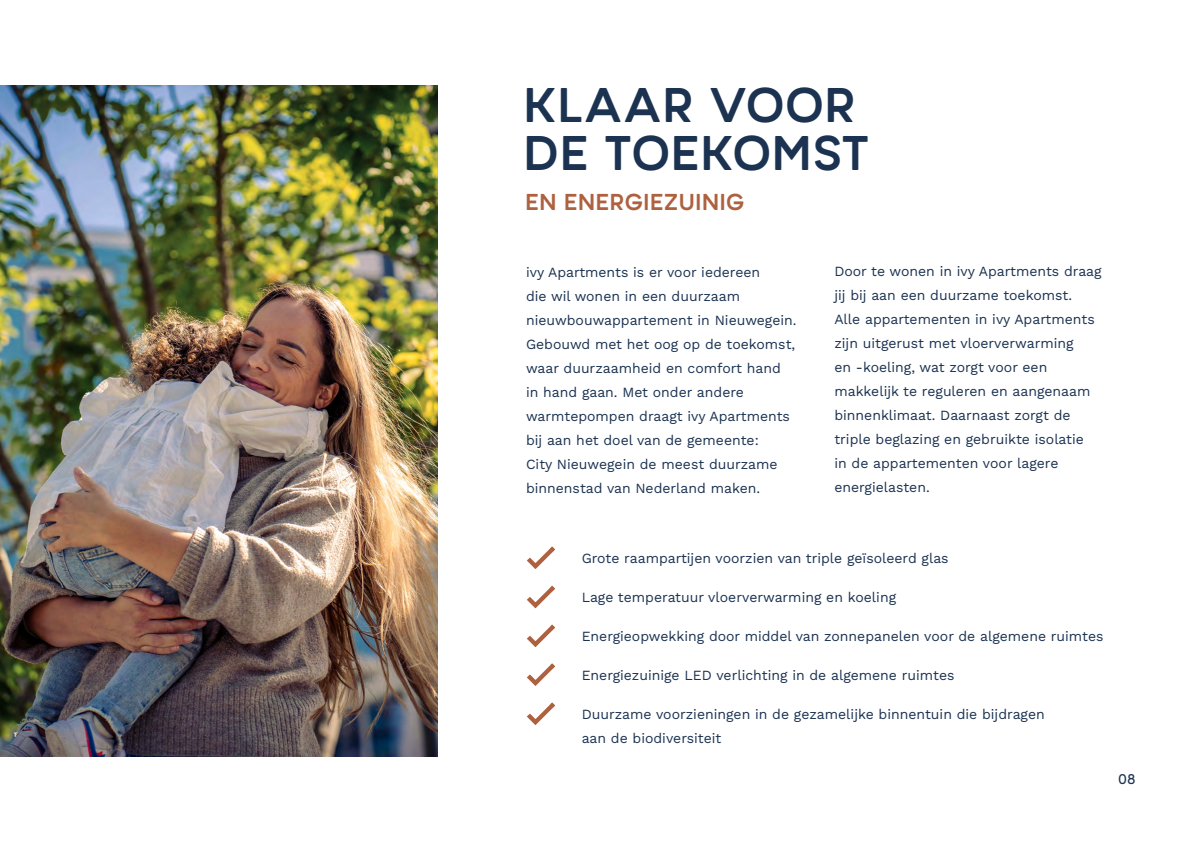
<style>
.page{position:relative;width:1191px;height:842px;background:#fff}
.page>*{position:absolute;margin:0;border:0;box-sizing:border-box;transform-origin:0 0}
.t1{font:700 48.6px/48.6px "Minimo";letter-spacing:-.01em;color:#1b3251}
.t2{font:700 23px "Minimo";color:#ad613f}
.t3{font:14px/24px "Work Sans";color:#1b3251}
.t4{font:500 14px "Minimo";color:#1b3251}
</style>
<div class="page">
<img style="left:0;top:85px;width:437px;height:671px">
<svg style="left:527px;top:546px;width:28px;height:23px"></svg>
<svg style="left:527px;top:663px;width:28px;height:23px"></svg>
<svg style="left:527px;top:586px;width:28px;height:22px"></svg>
<svg style="left:527px;top:702px;width:28px;height:23px"></svg>
<svg style="left:527px;top:624px;width:28px;height:23px"></svg>
<h1 class="t1" style="left:523px;top:79px;width:348px">KLAAR VOOR<br>DE TOEKOMST</h1>
<h2 class="t2" style="left:525px;top:186px;width:221px">EN ENERGIEZUINIG</h2>
<p class="t3" style="left:526px;top:259px;width:272px">ivy Apartments is er voor iedereen<br>die wil wonen in een duurzaam nieuwbouwappartement in Nieuwegein.<br>Gebouwd met het oog op de toekomst, waar duurzaamheid en comfort hand in hand gaan. Met onder andere warmtepompen draagt ivy Apartments bij aan het doel van de gemeente:<br>City Nieuwegein de meest duurzame binnenstad van Nederland maken.</p>
<p class="t3" style="left:834px;top:259px;width:269px">Door te wonen in ivy Apartments draag jij bij aan een duurzame toekomst.<br>Alle appartementen in ivy Apartments zijn uitgerust met vloerverwarming<br>en -koeling, wat zorgt voor een makkelijk te reguleren en aangenaam binnenklimaat. Daarnaast zorgt de triple beglazing en gebruikte isolatie<br>in de appartementen voor lagere energielasten.</p>
<p class="t3" style="left:581px;top:546px;width:368px">Grote raampartijen voorzien van triple geïsoleerd glas</p>
<p class="t3" style="left:581px;top:585px;width:316px">Lage temperatuur vloerverwarming en koeling</p>
<p class="t3" style="left:581px;top:624px;width:523px">Energieopwekking door middel van zonnepanelen voor de algemene ruimtes</p>
<p class="t3" style="left:581px;top:663px;width:374px">Energiezuinige LED verlichting in de algemene ruimtes</p>
<p class="t3" style="left:581px;top:702px;width:464px">Duurzame voorzieningen in de gezamelijke binnentuin die bijdragen aan de biodiversiteit</p>
<p class="t4" style="left:1118px;top:770px;width:19px">08</p>
</div>
